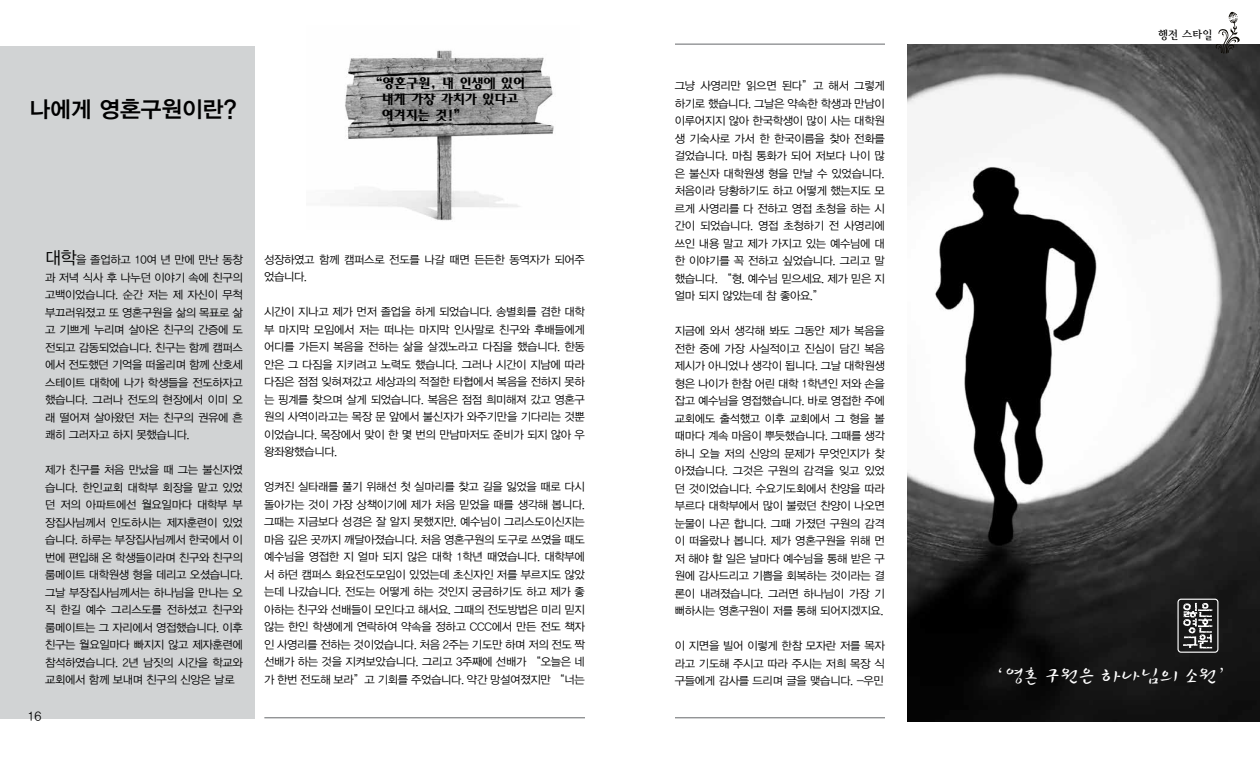
<style>
.page{position:relative;width:1260px;height:765px;background:#fff}
.page>*{position:absolute;margin:0;border:0;box-sizing:border-box;transform-origin:0 0}
.t1{font:22.5px "YDIYGO340";color:#000}
.t2{font:20px "Yj NANCHO Medium";color:#fff}
.t3{font:12.62px/16px "YDI Sapph IIB KS Cpc EUC H";letter-spacing:-.05em;color:#000}
.t4{font:12.5px "YDIYGO320";color:#000}
.t5{font:11.25px/17.5px "YDIYGO320";letter-spacing:-.025em;color:#000;text-align:justify}
.t6{font:11.25px "YDIY Mj O240";color:#000}
.s1{font-size:17.5px}
</style>
<div class="page">
<div style="left:0;top:46px;width:255px;height:673px;background:#d1d3d4"></div>
<hr style="left:264px;top:717px;width:321px;height:1px;background:#848688">
<hr style="left:675px;top:717px;width:210px;height:1px;background:#848688">
<hr style="left:675px;top:44px;width:210px;height:1px;background:#848688">
<img style="left:330px;top:50px;width:224px;height:171px">
<img style="left:908px;top:44px;width:352px;height:677px">
<svg style="left:1177px;top:599px;width:41px;height:54px;background:#5b5b5b"></svg>
<svg style="left:1215px;top:12px;width:25px;height:42px"></svg>
<h1 class="t1" style="left:29px;top:96px;width:209px">나에게 영혼구원이란?</h1>
<p class="t3" style="left:382px;top:75px;width:145px;text-indent:-11px">“영혼구원, 내 인생에 있어 내게 가장 가치가 있다고 여겨지는 것!”</p>
<p class="t5" style="left:45px;top:251px;width:200px"><span class="s1">대학</span>을 졸업하고 10여 년 만에 만난 동창 과 저녁 식사 후 나누던 이야기 속에 친구의 고백이었습니다. 순간 저는 제 자신이 무척 부끄러워졌고 또 영혼구원을 삶의 목표로 삶 고 기쁘게 누리며 살아온 친구의 간증에 도 전되고 감동되었습니다. 친구는 함께 캠퍼스 에서 전도했던 기억을 떠올리며 함께 산호세 스테이트 대학에 나가 학생들을 전도하자고 했습니다. 그러나 전도의 현장에서 이미 오 래 떨어져 살아왔던 저는 친구의 권유에 흔 쾌히 그러자고 하지 못했습니다.</p>
<p class="t5" style="left:45px;top:461px;width:200px">제가 친구를 처음 만났을 때 그는 불신자였 습니다. 한인교회 대학부 회장을 맡고 있었 던 저의 아파트에선 월요일마다 대학부 부 장집사님께서 인도하시는 제자훈련이 있었 습니다. 하루는 부장집사님께서 한국에서 이 번에 편입해 온 학생들이라며 친구와 친구의 룸메이트 대학원생 형을 데리고 오셨습니다. 그날 부장집사님께서는 하나님을 만나는 오 직 한길 예수 그리스도를 전하셨고 친구와 룸메이트는 그 자리에서 영접했습니다. 이후 친구는 월요일마다 빠지지 않고 제자훈련에 참석하였습니다. 2년 남짓의 시간을 학교와 교회에서 함께 보내며 친구의 신앙은 날로</p>
<p class="t4" style="left:27px;top:710px;width:16px">16</p>
<p class="t5" style="left:264px;top:251px;width:322px">성장하였고 함께 캠퍼스로 전도를 나갈 때면 든든한 동역자가 되어주 었습니다.</p>
<p class="t5" style="left:264px;top:303px;width:323px">시간이 지나고 제가 먼저 졸업을 하게 되었습니다. 송별회를 겸한 대학 부 마지막 모임에서 저는 떠나는 마지막 인사말로 친구와 후배들에게 어디를 가든지 복음을 전하는 삶을 살겠노라고 다짐을 했습니다. 한동 안은 그 다짐을 지키려고 노력도 했습니다. 그러나 시간이 지남에 따라 다짐은 점점 잊혀져갔고 세상과의 적절한 타협에서 복음을 전하지 못하 는 핑계를 찾으며 살게 되었습니다. 복음은 점점 희미해져 갔고 영혼구 원의 사역이라고는 목장 문 앞에서 불신자가 와주기만을 기다리는 것뿐 이었습니다. 목장에서 맞이 한 몇 번의 만남마저도 준비가 되지 않아 우 왕좌왕했습니다.</p>
<p class="t5" style="left:264px;top:478px;width:323px">엉켜진 실타래를 풀기 위해선 첫 실마리를 찾고 길을 잃었을 때로 다시 돌아가는 것이 가장 상책이기에 제가 처음 믿었을 때를 생각해 봅니다. 그때는 지금보다 성경은 잘 알지 못했지만, 예수님이 그리스도이신지는 마음 깊은 곳까지 깨달아졌습니다. 처음 영혼구원의 도구로 쓰였을 때도 예수님을 영접한 지 얼마 되지 않은 대학 1학년 때였습니다. 대학부에 서 하던 캠퍼스 화요전도모임이 있었는데 초신자인 저를 부르지도 않았 는데 나갔습니다. 전도는 어떻게 하는 것인지 궁금하기도 하고 제가 좋 아하는 친구와 선배들이 모인다고 해서요. 그때의 전도방법은 미리 믿지 않는 한인 학생에게 연락하여 약속을 정하고 CCC에서 만든 전도 책자 인 사영리를 전하는 것이었습니다. 처음 2주는 기도만 하며 저의 전도 짝 선배가 하는 것을 지켜보았습니다. 그리고 3주째에 선배가 “오늘은 네 가 한번 전도해 보라”고 기회를 주었습니다. 약간 망설여졌지만 “너는</p>
<p class="t5" style="left:675px;top:77px;width:212px">그냥 사영리만 읽으면 된다”고 해서 그렇게 하기로 했습니다. 그날은 약속한 학생과 만남이 이루어지지 않아 한국학생이 많이 사는 대학원 생 기숙사로 가서 한 한국이름을 찾아 전화를 걸었습니다. 마침 통화가 되어 저보다 나이 많 은 불신자 대학원생 형을 만날 수 있었습니다. 처음이라 당황하기도 하고 어떻게 했는지도 모 르게 사영리를 다 전하고 영접 초청을 하는 시 간이 되었습니다. 영접 초청하기 전 사영리에 쓰인 내용 말고 제가 가지고 있는 예수님에 대 한 이야기를 꼭 전하고 싶었습니다. 그리고 말 했습니다. “형, 예수님 믿으세요. 제가 믿은 지 얼마 되지 않았는데 참 좋아요.”</p>
<p class="t5" style="left:675px;top:322px;width:212px">지금에 와서 생각해 봐도 그동안 제가 복음을 전한 중에 가장 사실적이고 진심이 담긴 복음 제시가 아니었나 생각이 됩니다. 그날 대학원생 형은 나이가 한참 어린 대학 1학년인 저와 손을 잡고 예수님을 영접했습니다. 바로 영접한 주에 교회에도 출석했고 이후 교회에서 그 형을 볼 때마다 계속 마음이 뿌듯했습니다. 그때를 생각 하니 오늘 저의 신앙의 문제가 무엇인지가 찾 아졌습니다. 그것은 구원의 감격을 잊고 있었 던 것이었습니다. 수요기도회에서 찬양을 따라 부르다 대학부에서 많이 불렀던 찬양이 나오면 눈물이 나곤 합니다. 그때 가졌던 구원의 감격 이 떠올랐나 봅니다. 제가 영혼구원을 위해 먼 저 해야 할 일은 날마다 예수님을 통해 받은 구 원에 감사드리고 기쁨을 회복하는 것이라는 결 론이 내려졌습니다. 그러면 하나님이 가장 기 뻐하시는 영혼구원이 저를 통해 되어지겠지요.</p>
<p class="t5" style="left:675px;top:637px;width:211px">이 지면을 빌어 이렇게 한참 모자란 저를 목자 라고 기도해 주시고 따라 주시는 저희 목장 식 구들에게 감사를 드리며 글을 맺습니다. -우민</p>
<p class="t6" style="left:1158px;top:28px;width:56px">행전 스타일</p>
<h2 class="t2" style="left:986px;top:666px;width:252px">‘영혼 구원은 하나님의 소원’</h2>
</div>
